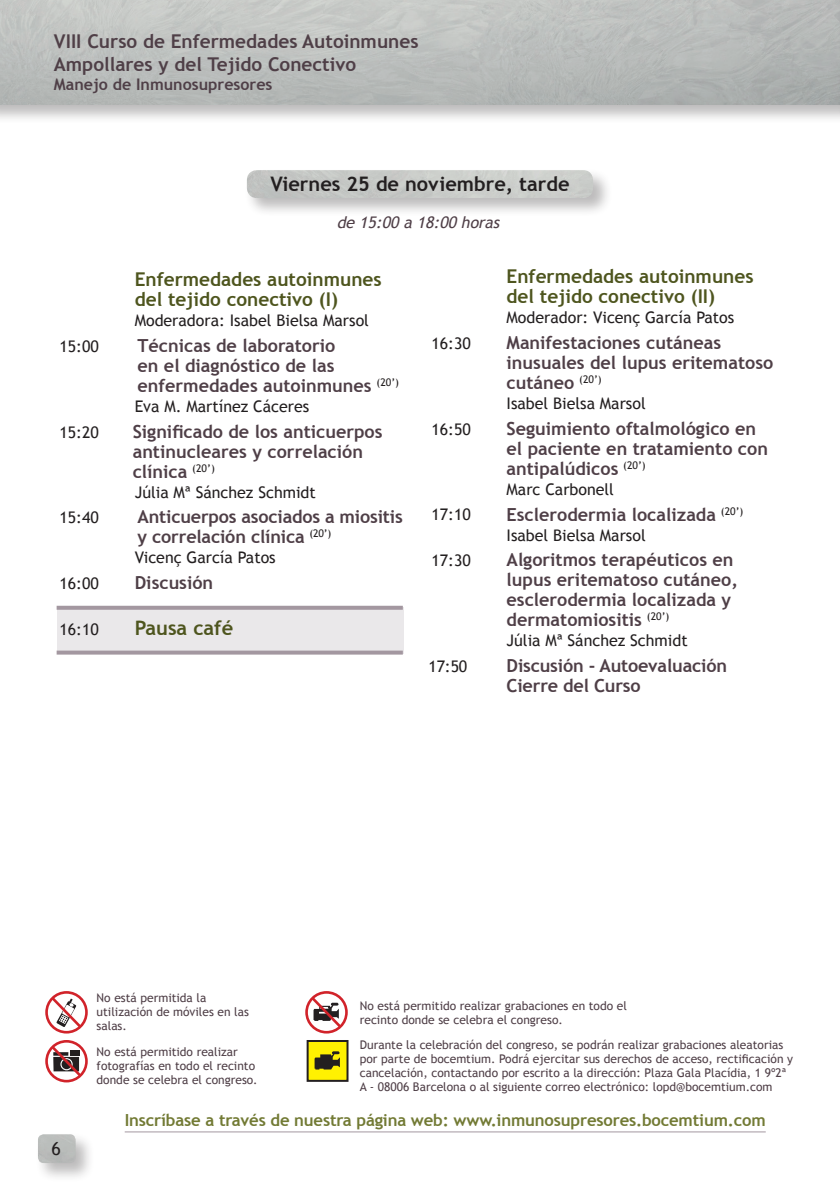
<style>
.page{position:relative;width:840px;height:1191px;background:#fff}
.page>*{position:absolute;margin:0;border:0;box-sizing:border-box;transform-origin:0 0}
.t1{font:700 20px "Trebuchet MS";color:#231f20}
.t2{font:700 20px "Trebuchet MS";color:#4e551e}
.t3{font:700 19px/20px "Trebuchet MS";color:#4e551e}
.t4{font:700 19px/22.8px "Trebuchet MS";color:#4f3f47}
.t5{font:700 18px/20px "Trebuchet MS";color:#4f3f47}
.t6{font:18px "Trebuchet MS";color:#231f20}
.t7{font:700 16.6px "Trebuchet MS";letter-spacing:-.01em;color:#727a34}
.t8{font:16px "Trebuchet MS";color:#231f20}
.t9{font:700 16px "Trebuchet MS";color:#4f3f47}
.t10{font:italic 16px "Trebuchet MS";color:#4f3f47}
.t11{font:12px/14px "Trebuchet MS";color:#4f3f47}
</style>
<div class="page">
<div style="left:57px;top:607px;width:346px;height:47px;background:#eae8ea"></div>
<div style="left:0;top:0;width:839px;height:124px;background:#231f20;opacity:.3"></div>
<img style="left:0;top:0;width:837px;height:105px">
<hr style="left:837px;top:0;width:2px;height:124px;background:#231f20;opacity:.3">
<div style="left:35px;top:1131px;width:60px;height:51px;background:#231f20;opacity:.3"></div>
<img style="left:38px;top:1134px;width:38px;height:29px">
<svg style="left:57px;top:606px;width:345px;height:4px"></svg>
<svg style="left:57px;top:650px;width:345px;height:4px"></svg>
<hr style="left:125px;top:1131px;width:640px;height:1px;background:#a397a0">
<div style="left:307px;top:1041px;width:40px;height:39px;background:#fff101"></div>
<div style="left:306px;top:1040px;width:42px;height:41px;border:2px solid #231f20"></div>
<svg style="left:314px;top:1051px;width:26px;height:18px"></svg>
<div style="left:305px;top:991px;width:42px;height:42px;border:3px solid #d1232a;border-radius:50%"></div>
<svg style="left:309px;top:994px;width:35px;height:36px"></svg>
<div style="left:45px;top:1040px;width:43px;height:42px;border:3px solid #d1232a;border-radius:50%"></div>
<svg style="left:49px;top:1043px;width:35px;height:36px"></svg>
<div style="left:45px;top:991px;width:43px;height:42px;border:3px solid #d1232a;border-radius:50%"></div>
<svg style="left:49px;top:994px;width:35px;height:36px"></svg>
<div style="left:244px;top:168px;width:368px;height:49px;background:#231f20;opacity:.3"></div>
<img style="left:247px;top:170px;width:345px;height:28px">
<p class="t4" style="left:54px;top:30px;width:366px">VIII Curso de Enfermedades Autoinmunes<br>Ampollares y del Tejido Conectivo</p>
<p class="t9" style="left:54px;top:74px;width:220px">Manejo de Inmunosupresores</p>
<p class="t1" style="left:270px;top:171px;width:300px">Viernes 25 de noviembre, tarde</p>
<p class="t10" style="left:336px;top:213px;width:168px">de 15:00 a 18:00 horas</p>
<p class="t3" style="left:135px;top:269px;width:248px">Enfermedades autoinmunes del tejido conectivo (I)</p>
<p class="t8" style="left:135px;top:311px;width:236px">Moderadora: Isabel Bielsa Marsol</p>
<p class="t8" style="left:59px;top:337px;width:41px">15:00</p>
<p class="t5" style="left:137px;top:335px;width:263px">Técnicas de laboratorio<br>en el diagnóstico de las enfermedades autoinmunes <sup>(20’)</sup></p>
<p class="t8" style="left:135px;top:397px;width:176px">Eva M. Martínez Cáceres</p>
<p class="t8" style="left:59px;top:422px;width:41px">15:20</p>
<p class="t5" style="left:133px;top:421px;width:251px">Significado de los anticuerpos antinucleares y correlación clínica <sup>(20’)</sup></p>
<p class="t8" style="left:135px;top:482px;width:182px">Júlia Mª Sánchez Schmidt</p>
<p class="t8" style="left:59px;top:508px;width:41px">15:40</p>
<p class="t5" style="left:137px;top:507px;width:267px">Anticuerpos asociados a miositis y correlación clínica <sup>(20’)</sup></p>
<p class="t8" style="left:135px;top:548px;width:142px">Vicenç García Patos</p>
<p class="t8" style="left:59px;top:574px;width:41px">16:00</p>
<p class="t5" style="left:135px;top:572px;width:80px">Discusión</p>
<p class="t8" style="left:59px;top:619px;width:41px">16:10</p>
<p class="t2" style="left:135px;top:615px;width:100px">Pausa café</p>
<p class="t3" style="left:506px;top:267px;width:248px">Enfermedades autoinmunes del tejido conectivo (II)</p>
<p class="t8" style="left:506px;top:308px;width:229px">Moderador: Vicenç García Patos</p>
<p class="t8" style="left:431px;top:334px;width:41px">16:30</p>
<p class="t5" style="left:506px;top:333px;width:268px">Manifestaciones cutáneas inusuales del lupus eritematoso cutáneo <sup>(20’)</sup></p>
<p class="t8" style="left:506px;top:394px;width:141px">Isabel Bielsa Marsol</p>
<p class="t8" style="left:431px;top:420px;width:41px">16:50</p>
<p class="t5" style="left:506px;top:418px;width:263px">Seguimiento oftalmológico en el paciente en tratamiento con antipalúdicos <sup>(20’)</sup></p>
<p class="t8" style="left:506px;top:480px;width:109px">Marc Carbonell</p>
<p class="t8" style="left:431px;top:505px;width:41px">17:10</p>
<p class="t5" style="left:506px;top:504px;width:238px">Esclerodermia localizada <sup>(20’)</sup></p>
<p class="t8" style="left:506px;top:525px;width:141px">Isabel Bielsa Marsol</p>
<p class="t8" style="left:431px;top:551px;width:41px">17:30</p>
<p class="t5" style="left:506px;top:550px;width:233px">Algoritmos terapéuticos en lupus eritematoso cutáneo, esclerodermia localizada y dermatomiositis <sup>(20’)</sup></p>
<p class="t8" style="left:506px;top:631px;width:182px">Júlia Mª Sánchez Schmidt</p>
<p class="t8" style="left:428px;top:657px;width:40px">17:50</p>
<p class="t5" style="left:506px;top:655px;width:222px">Discusión - Autoevaluación<br>Cierre del Curso</p>
<p class="t11" style="left:97px;top:990px;width:154px">No está permitida la utilización de móviles en las salas.</p>
<p class="t11" style="left:97px;top:1044px;width:162px">No está permitido realizar fotografías en todo el recinto donde se celebra el congreso.</p>
<p class="t11" style="left:359px;top:998px;width:268px">No está permitido realizar grabaciones en todo el recinto donde se celebra el congreso.</p>
<p class="t11" style="left:359px;top:1037px;width:434px">Durante la celebración del congreso, se podrán realizar grabaciones aleatorias por parte de bocemtium. Podrá ejercitar sus derechos de acceso, rectificación y cancelación, contactando por escrito a la dirección: Plaza Gala Placídia, 1 9º2ª A - 08006 Barcelona o al siguiente correo electrónico: lopd@bocemtium.com</p>
<p class="t6" style="left:51px;top:1138px;width:11px">6</p>
<p class="t7" style="left:125px;top:1109px;width:642px">Inscríbase a través de nuestra página web: www.inmunosupresores.bocemtium.com</p>
</div>
